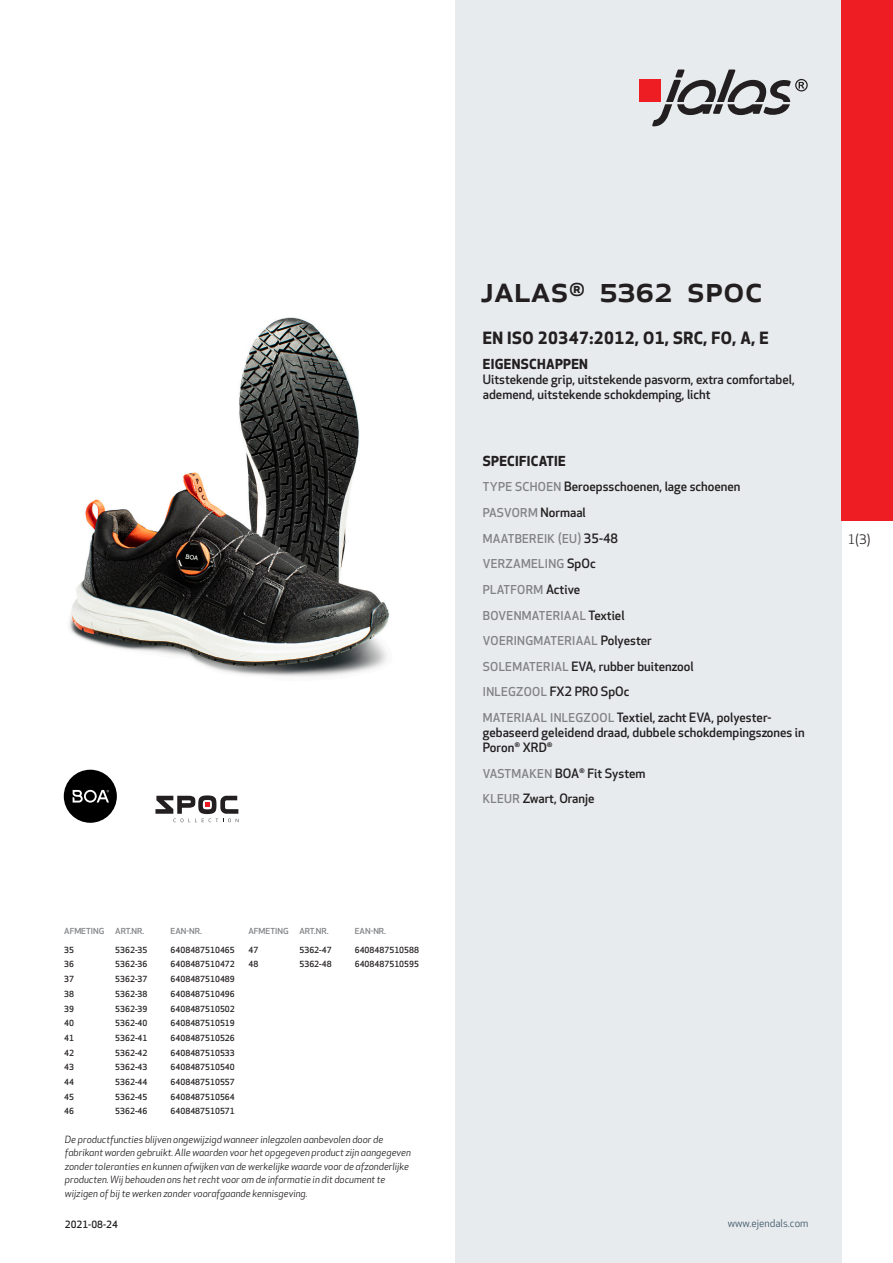
<style>
.page{position:relative;width:893px;height:1263px;background:#fff}
.page>*{position:absolute;margin:0;border:0;box-sizing:border-box;transform-origin:0 0}
.prodname{font:500 36px "Apex New";color:#231f20}
.Funktion_body{font:700 16.5px "Apex New";letter-spacing:.025em;color:#231f20}
.Funktion_body-2{font:700 13.5px "Apex New";letter-spacing:.025em;color:#231f20}
.t1{font:12.75px "Apex New";color:#231f20}
.Funktion_body-3{font:500 12.6px/15px "Apex New";color:#231f20}
.Funktion_body-4{font:500 12px "Apex New";letter-spacing:.025em;color:#808285}
.t2{font:10.5px "Apex New";color:#405968}
.t3{font:italic 9.75px/13.5px "Apex New";color:#231f20}
.t4{font:500 9.75px "Apex New";color:#231f20}
.ArticleTable_body{font:500 8.25px "Apex New";color:#231f20}
.ArticeTable_header{font:500 8.1px "Apex New";color:#808285;scale:1.06 1}
.s1{font-size:12px;color:#808285}
.s2{font-size:12.6px;color:#231f20}
</style>
<div class="page">
<div style="left:455px;top:0;width:387px;height:1263px;background:#e8ebee"></div>
<div style="left:639px;top:80px;width:22px;height:22px;background:#ee1d23"></div>
<svg style="left:652px;top:70px;width:156px;height:56px"></svg>
<div style="left:842px;top:0;width:51px;height:520px;background:#ee1d23"></div>
<img style="left:69px;top:317px;width:321px;height:360px">
<div style="left:64px;top:770px;width:53px;height:53px;background:#000001;border-radius:50%"></div>
<svg style="left:73px;top:790px;width:36px;height:12px"></svg>
<svg style="left:155px;top:795px;width:83px;height:27px"></svg>
<p class="ArticeTable_header" style="left:64px;top:925px;width:39px">AFMETING</p>
<p class="ArticeTable_header" style="left:115px;top:925px;width:29px">ART.NR.</p>
<p class="ArticeTable_header" style="left:171px;top:925px;width:31px">EAN-NR.</p>
<p class="ArticleTable_body" style="left:64px;top:944px;width:11px">35</p>
<p class="ArticleTable_body" style="left:115px;top:944px;width:34px">5362-35</p>
<p class="ArticleTable_body" style="left:171px;top:944px;width:66px">6408487510465</p>
<p class="ArticleTable_body" style="left:64px;top:959px;width:11px">36</p>
<p class="ArticleTable_body" style="left:115px;top:959px;width:34px">5362-36</p>
<p class="ArticleTable_body" style="left:171px;top:959px;width:66px">6408487510472</p>
<p class="ArticleTable_body" style="left:64px;top:973px;width:11px">37</p>
<p class="ArticleTable_body" style="left:115px;top:973px;width:34px">5362-37</p>
<p class="ArticleTable_body" style="left:171px;top:973px;width:66px">6408487510489</p>
<p class="ArticleTable_body" style="left:64px;top:988px;width:11px">38</p>
<p class="ArticleTable_body" style="left:115px;top:988px;width:34px">5362-38</p>
<p class="ArticleTable_body" style="left:171px;top:988px;width:66px">6408487510496</p>
<p class="ArticleTable_body" style="left:64px;top:1003px;width:11px">39</p>
<p class="ArticleTable_body" style="left:115px;top:1003px;width:34px">5362-39</p>
<p class="ArticleTable_body" style="left:171px;top:1003px;width:66px">6408487510502</p>
<p class="ArticleTable_body" style="left:64px;top:1018px;width:11px">40</p>
<p class="ArticleTable_body" style="left:115px;top:1018px;width:34px">5362-40</p>
<p class="ArticleTable_body" style="left:171px;top:1018px;width:66px">6408487510519</p>
<p class="ArticleTable_body" style="left:64px;top:1032px;width:11px">41</p>
<p class="ArticleTable_body" style="left:115px;top:1032px;width:34px">5362-41</p>
<p class="ArticleTable_body" style="left:171px;top:1032px;width:66px">6408487510526</p>
<p class="ArticleTable_body" style="left:64px;top:1047px;width:11px">42</p>
<p class="ArticleTable_body" style="left:115px;top:1047px;width:34px">5362-42</p>
<p class="ArticleTable_body" style="left:171px;top:1047px;width:66px">6408487510533</p>
<p class="ArticleTable_body" style="left:64px;top:1062px;width:11px">43</p>
<p class="ArticleTable_body" style="left:115px;top:1062px;width:34px">5362-43</p>
<p class="ArticleTable_body" style="left:171px;top:1062px;width:66px">6408487510540</p>
<p class="ArticleTable_body" style="left:64px;top:1076px;width:11px">44</p>
<p class="ArticleTable_body" style="left:115px;top:1076px;width:34px">5362-44</p>
<p class="ArticleTable_body" style="left:171px;top:1076px;width:66px">6408487510557</p>
<p class="ArticleTable_body" style="left:64px;top:1091px;width:11px">45</p>
<p class="ArticleTable_body" style="left:115px;top:1091px;width:34px">5362-45</p>
<p class="ArticleTable_body" style="left:171px;top:1091px;width:66px">6408487510564</p>
<p class="ArticleTable_body" style="left:64px;top:1106px;width:11px">46</p>
<p class="ArticleTable_body" style="left:115px;top:1106px;width:34px">5362-46</p>
<p class="ArticleTable_body" style="left:171px;top:1106px;width:66px">6408487510571</p>
<p class="ArticeTable_header" style="left:248px;top:925px;width:39px">AFMETING</p>
<p class="ArticeTable_header" style="left:299px;top:925px;width:29px">ART.NR.</p>
<p class="ArticeTable_header" style="left:355px;top:925px;width:31px">EAN-NR.</p>
<p class="ArticleTable_body" style="left:248px;top:944px;width:11px">47</p>
<p class="ArticleTable_body" style="left:299px;top:944px;width:34px">5362-47</p>
<p class="ArticleTable_body" style="left:355px;top:944px;width:66px">6408487510588</p>
<p class="ArticleTable_body" style="left:248px;top:959px;width:11px">48</p>
<p class="ArticleTable_body" style="left:299px;top:959px;width:34px">5362-48</p>
<p class="ArticleTable_body" style="left:355px;top:959px;width:66px">6408487510595</p>
<p class="t3" style="left:65px;top:1132px;width:347px">De productfuncties blijven ongewijzigd wanneer inlegzolen aanbevolen door de fabrikant worden gebruikt. Alle waarden voor het opgegeven product zijn aangegeven zonder toleranties en kunnen afwijken van de werkelijke waarde voor de afzonderlijke producten. Wij behouden ons het recht voor om de informatie in dit document te wijzigen of bij te werken zonder voorafgaande kennisgeving.</p>
<p class="t4" style="left:65px;top:1218px;width:54px">2021-08-24</p>
<p class="prodname" style="left:480px;top:265px;width:284px">JALAS<sup>®</sup> 5362 SPOC</p>
<p class="Funktion_body" style="left:483px;top:326px;width:287px">EN ISO 20347:2012, O1, SRC, FO, A, E</p>
<p class="Funktion_body-2" style="left:483px;top:355px;width:107px">EIGENSCHAPPEN</p>
<p class="Funktion_body-3" style="left:483px;top:372px;width:313px">Uitstekende grip, uitstekende pasvorm, extra comfortabel, ademend, uitstekende schokdemping, licht</p>
<p class="Funktion_body-2" style="left:483px;top:451px;width:84px">SPECIFICATIE</p>
<p class="Funktion_body-3" style="left:483px;top:479px;width:259px"><span class="s1">TYPE SCHOEN</span> Beroepsschoenen, lage schoenen</p>
<p class="Funktion_body-4" style="left:483px;top:505px;width:104px">PASVORM <span class="s2">Normaal</span></p>
<p class="Funktion_body-4" style="left:483px;top:530px;width:137px">MAATBEREIK (EU) <span class="s2">35-48</span></p>
<p class="Funktion_body-4" style="left:483px;top:556px;width:114px">VERZAMELING <span class="s2">SpOc</span></p>
<p class="Funktion_body-4" style="left:483px;top:581px;width:99px">PLATFORM <span class="s2">Active</span></p>
<p class="Funktion_body-4" style="left:483px;top:607px;width:143px">BOVENMATERIAAL <span class="s2">Textiel</span></p>
<p class="Funktion_body-4" style="left:483px;top:633px;width:171px">VOERINGMATERIAAL <span class="s2">Polyester</span></p>
<p class="Funktion_body-3" style="left:483px;top:658px;width:212px"><span class="s1">SOLEMATERIAL</span> EVA, rubber buitenzool</p>
<p class="Funktion_body-3" style="left:483px;top:684px;width:148px"><span class="s1">INLEGZOOL</span> FX2 PRO SpOc</p>
<p class="Funktion_body-3" style="left:483px;top:710px;width:323px"><span class="s1">MATERIAAL INLEGZOOL</span> Textiel, zacht EVA, polyester&shy;gebaseerd geleidend draad, dubbele schokdempingszones in<br>Poron<sup>®</sup> XRD<sup>®</sup></p>
<p class="Funktion_body-3" style="left:483px;top:765px;width:164px"><span class="s1">VASTMAKEN</span> BOA<sup>®</sup> Fit System</p>
<p class="Funktion_body-3" style="left:483px;top:791px;width:113px"><span class="s1">KLEUR</span> Zwart, Oranje</p>
<h3 class="t1" style="left:848px;top:531px;width:24px">1(3)</h3>
<p class="t2" style="left:728px;top:1217px;width:82px">www.ejendals.com</p>
</div>
